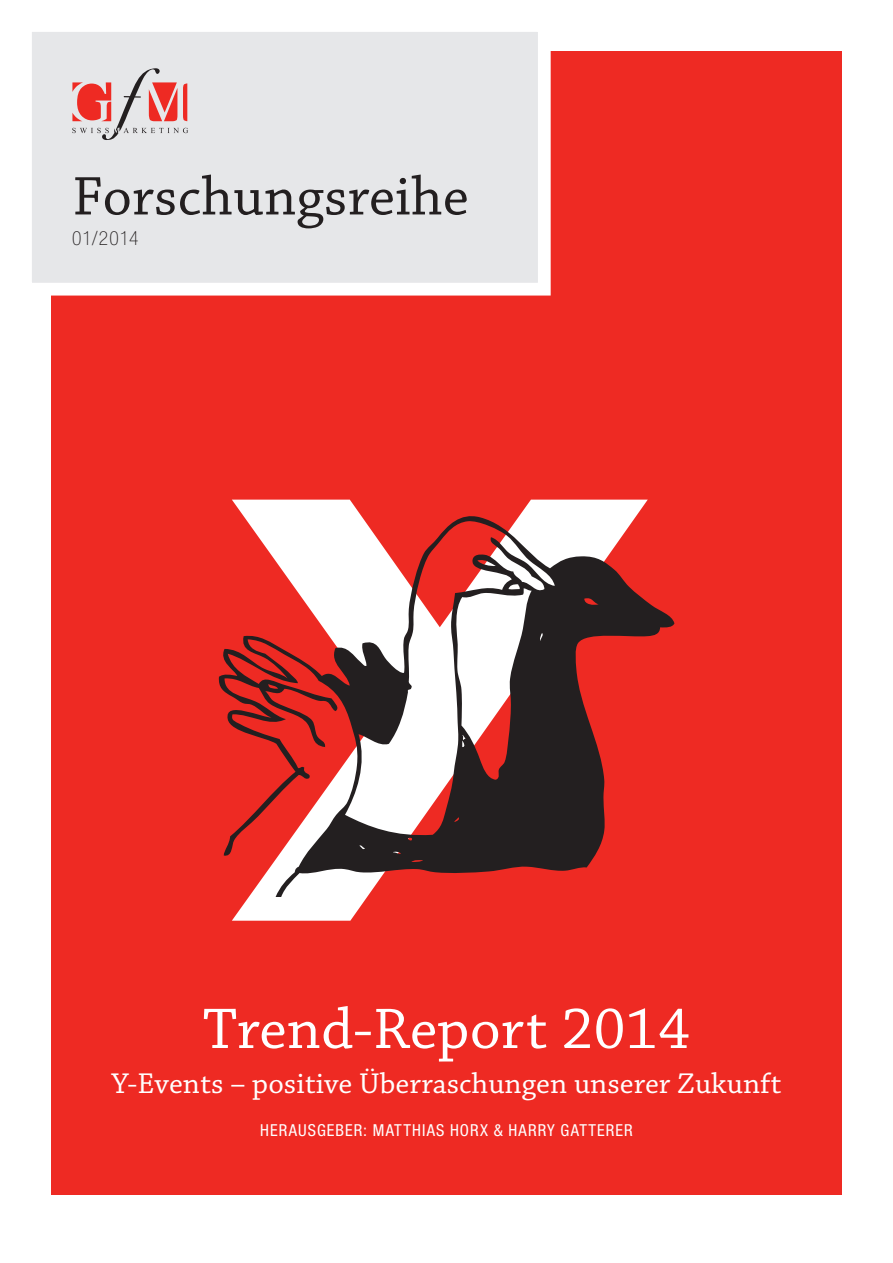
<style>
.page{position:relative;width:893px;height:1263px;background:#fff}
.page>*{position:absolute;margin:0;border:0;box-sizing:border-box;transform-origin:0 0}
.t1{font:60px "Chaparral Pro Capt";color:#fff}
.t2{font:57px "Chaparral Pro Capt";color:#231f20}
.t3{font:30px "Chaparral Pro Capt";color:#fff}
.t4{font:100 condensed 19.5px "Helvetica Neue LT";letter-spacing:.045em;color:#231f20}
.t5{font:condensed 16.5px "Helvetica Neue LT";letter-spacing:.065em;color:#fff}
</style>
<div class="page">
<div style="left:51px;top:51px;width:791px;height:1144px;background:#ee2a23"></div>
<svg style="left:32px;top:32px;width:519px;height:264px;background:#e7e8ea"></svg>
<svg style="left:72px;top:68px;width:116px;height:72px"></svg>
<svg style="left:232px;top:500px;width:416px;height:421px"></svg>
<svg style="left:218px;top:512px;width:456px;height:385px"></svg>
<h2 class="t2" style="left:72px;top:164px;width:398px">Forschungsreihe</h2>
<p class="t4" style="left:72px;top:228px;width:68px">01/2014</p>
<h1 class="t1" style="left:203px;top:995px;width:489px">Trend-Report 2014</h1>
<p class="t3" style="left:111px;top:1066px;width:672px">Y-Events – positive Überraschungen unserer Zukunft</p>
<p class="t5" style="left:260px;top:1120px;width:374px">HERAUSGEBER: MATTHIAS HORX &amp; HARRY GATTERER</p>
</div>
